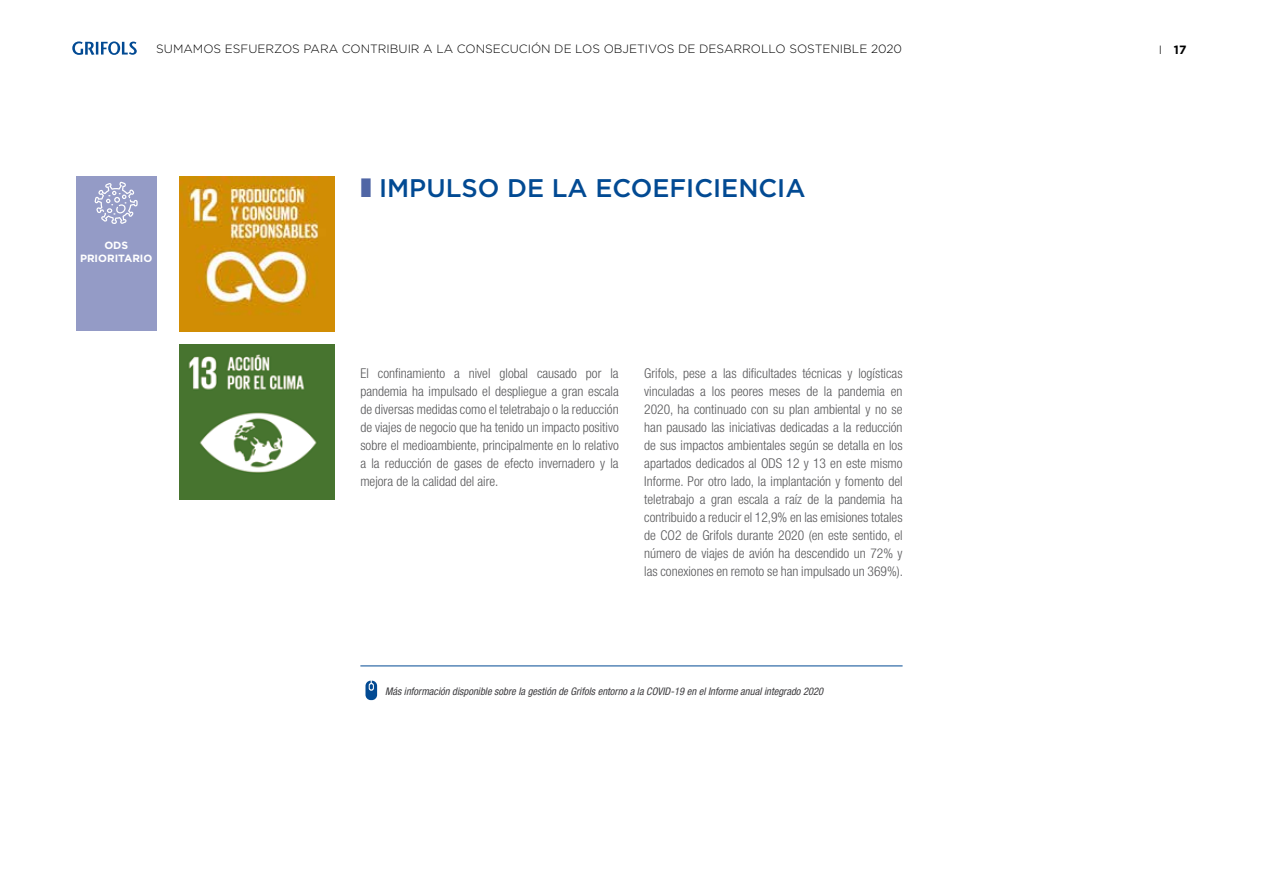
<style>
.page{position:relative;width:1263px;height:893px;background:#fff}
.page>*{position:absolute;margin:0;border:0;box-sizing:border-box;transform-origin:0 0}
.t1{font:500 25.5px "Gotham";color:#024a93}
.t2{font:300 condensed 13.5px/18px "Helvetica Neue LT Pro";color:#58585a;text-align:justify}
.t3{font:300 12px "Gotham";color:#000}
.t4{font:700 12px "Gotham";color:#000}
.t5{font:italic condensed 10.5px "Helvetica Neue LT Pro";color:#3e3d40}
.t6{font:700 10.5px/12.6px "Gotham";color:#fff;text-align:center}
.s1{font-weight:300}
</style>
<div class="page">
<svg style="left:72px;top:41px;width:65px;height:14px"></svg>
<img style="left:179px;top:176px;width:156px;height:156px">
<img style="left:179px;top:344px;width:156px;height:156px">
<div style="left:77px;top:176px;width:80px;height:155px;background:#949bc6"></div>
<svg style="left:365px;top:681px;width:12px;height:19px"></svg>
<hr style="left:360px;top:665px;width:542px;height:1px;background:#024a93">
<svg style="left:94px;top:182px;width:44px;height:42px"></svg>
<p class="t3" style="left:156px;top:42px;width:747px">SUMAMOS ESFUERZOS PARA CONTRIBUIR A LA CONSECUCIÓN DE LOS OBJETIVOS DE DESARROLLO SOSTENIBLE 2020</p>
<p class="t4" style="left:1159px;top:42px;width:29px"><span class="s1">I</span> 17</p>
<p class="t6" style="left:80px;top:239px;width:74px">ODS<br>PRIORITARIO</p>
<h1 class="t1" style="left:379px;top:171px;width:428px">IMPULSO DE LA ECOEFICIENCIA</h1>
<p class="t2" style="left:360px;top:364px;width:260px">El confinamiento a nivel global causado por la pandemia ha impulsado el despliegue a gran escala de diversas medidas como el teletrabajo o la reducción de viajes de negocio que ha tenido un impacto positivo sobre el medioambiente, principalmente en lo relativo a la reducción de gases de efecto invernadero y la mejora de la calidad del aire.</p>
<p class="t2" style="left:644px;top:364px;width:260px">Grifols, pese a las dificultades técnicas y logísticas vinculadas a los peores meses de la pandemia en 2020, ha continuado con su plan ambiental y no se han pausado las iniciativas dedicadas a la reducción de sus impactos ambientales según se detalla en los apartados dedicados al ODS 12 y 13 en este mismo Informe. Por otro lado, la implantación y fomento del teletrabajo a gran escala a raíz de la pandemia ha contribuido a reducir el 12,9% en las emisiones totales de CO2 de Grifols durante 2020 (en este sentido, el número de viajes de avión ha descendido un 72% y las conexiones en remoto se han impulsado un 369%).</p>
<p class="t5" style="left:385px;top:685px;width:440px">Más información disponible sobre la gestión de Grifols entorno a la COVID-19 en el Informe anual integrado 2020</p>
</div>
